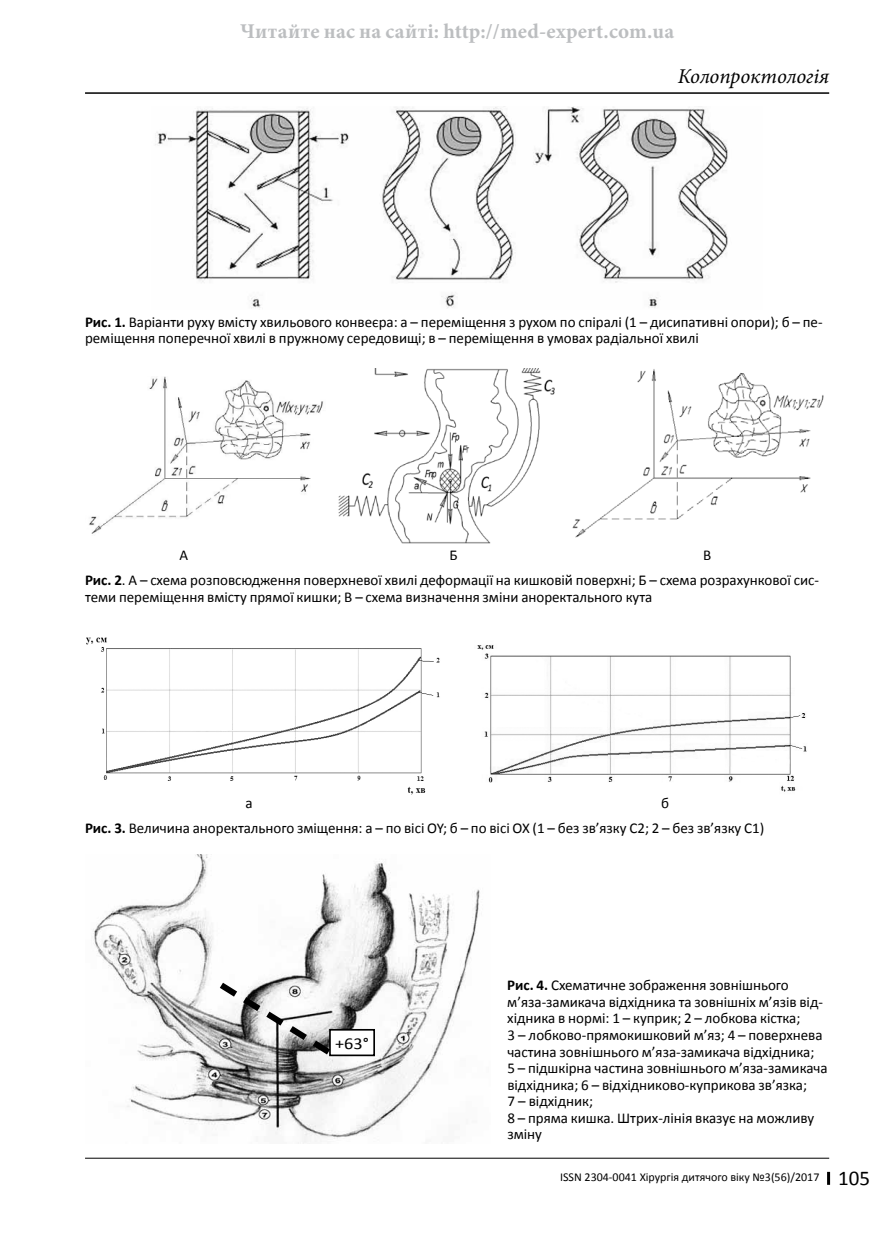
<style>
.page{position:relative;width:893px;height:1234px;background:#fff}
.page>*{position:absolute;margin:0;border:0;box-sizing:border-box;transform-origin:0 0}
.t1{font:700 21px "Minion Pro";letter-spacing:.01em;color:#bcbec0}
.t2{font:italic 21px "Minion Pro";letter-spacing:-.005em;color:#000}
.t3{font:16.65px "Calibri";color:#000;scale:1.1 1}
.t4{font:15px/16.5px "Calibri";color:#000}
.t5{font:12px "Calibri";color:#000}
.s1{font-weight:700}
.s2{font-size:21px}
</style>
<div class="page">
<hr style="left:85px;top:92px;width:744px;height:2px;background:#000">
<svg style="left:827px;top:1171px;width:3px;height:13px"></svg>
<hr style="left:85px;top:1157px;width:744px;height:1px;background:#000">
<img style="left:89px;top:376px;width:234px;height:158px">
<img style="left:86px;top:637px;width:354px;height:158px">
<img style="left:93px;top:854px;width:387px;height:288px">
<img style="left:477px;top:645px;width:330px;height:147px">
<img style="left:338px;top:369px;width:217px;height:174px">
<img style="left:572px;top:369px;width:252px;height:169px">
<svg style="left:213px;top:976px;width:124px;height:83px"></svg>
<div style="left:330px;top:1029px;width:44px;height:26px;background:#fff"></div>
<div style="left:329px;top:1028px;width:46px;height:27px;border:2px solid #000"></div>
<img style="left:155px;top:106px;width:573px;height:202px">
<h1 class="t1" style="left:240px;top:16px;width:436px">Читайте нас на сайті: http://med-expert.com.ua</h1>
<h1 class="t2" style="left:678px;top:62px;width:154px">Колопроктологія</h1>
<p class="t4" style="left:85px;top:313px;width:739px"><span class="s1">Рис. 1.</span> Варіанти руху вмісту хвильового конвеєра: а – переміщення з рухом по спіралі (1 – дисипативні опори); б – пе&shy;реміщення поперечної хвилі в пружному середовищі; в – переміщення в умовах радіальної хвилі</p>
<p class="t4" style="left:180px;top:547px;width:10px">А</p>
<p class="t4" style="left:450px;top:547px;width:10px">Б</p>
<p class="t4" style="left:85px;top:542px;width:735px;line-height:25px;text-indent:618px">В<br><span class="s1">Рис. 2</span>. А – схема розповсюдження поверхневої хвилі деформації на кишковій поверхні; Б – схема розрахункової сис-</p>
<p class="t4" style="left:85px;top:588px;width:569px">теми переміщення вмісту прямої кишки; В – схема визначення зміни аноректального кута</p>
<p class="t4" style="left:85px;top:790px;width:681px;line-height:25px;text-indent:576px">б<br><span class="s1">Рис. 3.</span> Величина аноректального зміщення: а – по вісі OY; б – по вісі OX (1 – без зв’язку С2; 2 – без зв’язку С1)</p>
<p class="t4" style="left:246px;top:794px;width:9px">а</p>
<p class="t3" style="left:335px;top:1032px;width:32px">+63°</p>
<p class="t4" style="left:507px;top:977px;width:322px"><span class="s1">Рис. 4.</span> Схематичне зображення зовнішнього м’яза-замикача відхідника та зовнішніх м’язів від&shy;хідника в нормі: 1 – куприк; 2 – лобкова кістка;<br>3 – лобково-прямокишковий м’яз; 4 – поверхнева частина зовнішнього м’яза-замикача відхідника;<br>5 – підшкірна частина зовнішнього м’яза-замикача відхідника; 6 – відхідниково-куприкова зв’язка;<br>7 – відхідник;<br>8 – пряма кишка. Штрих-лінія вказує на можливу зміну</p>
<p class="t5" style="left:560px;top:1168px;width:312px">ISSN 2304-0041 Хірургія дитячого віку №3(56)/2017 <span class="s2">105</span></p>
</div>
